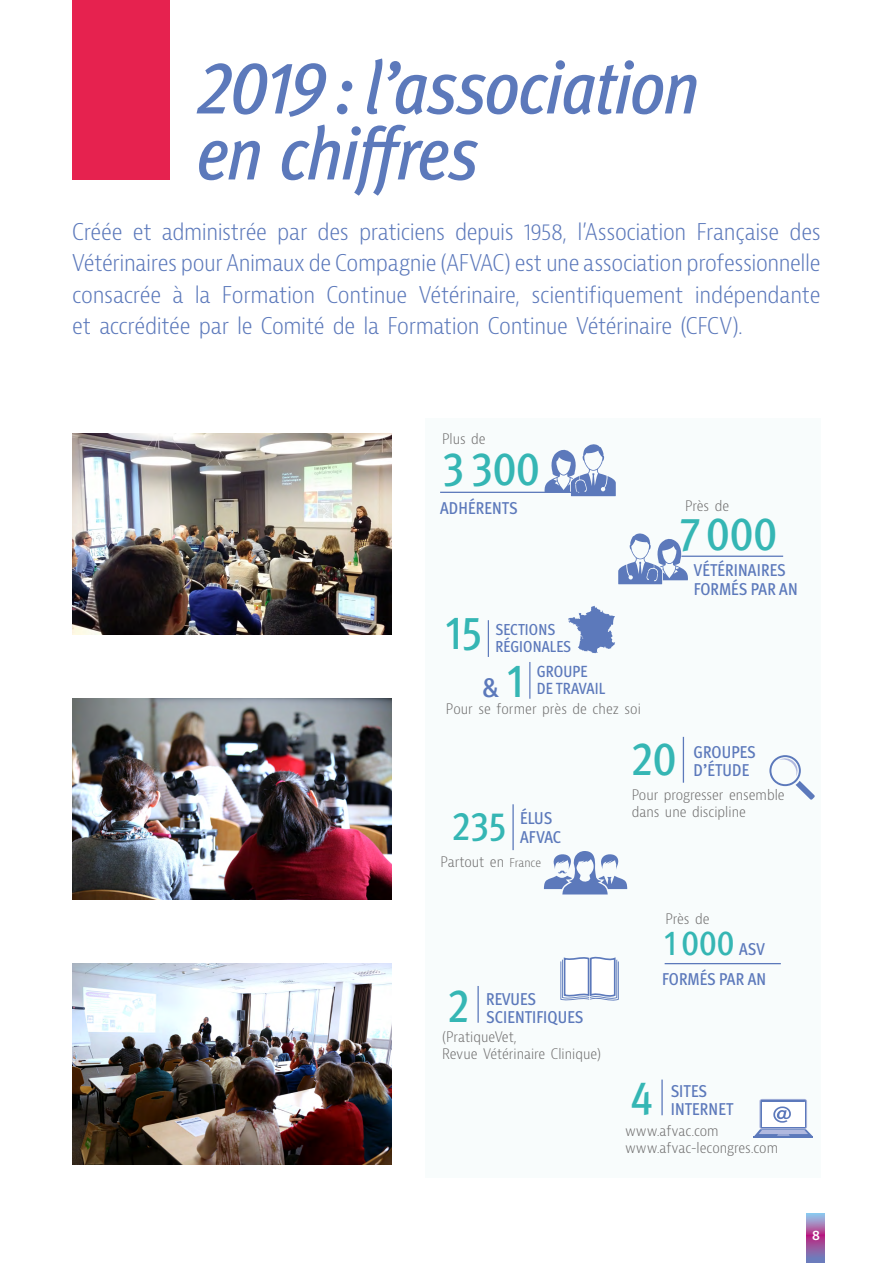
<style>
.page{position:relative;width:893px;height:1263px;background:#fff}
.page>*{position:absolute;margin:0;border:0;box-sizing:border-box;transform-origin:0 0}
.t1{font:italic 500 condensed 75px/66px "Meta Pro";letter-spacing:-.025em;color:#5c79bb}
.t2{font:500 condensed 47.25px "Meta Pro";color:#35b6b4}
.t3{font:500 condensed 40.5px "Meta Pro";color:#35b6b4}
.t4{font:500 condensed 35.25px "Meta Pro";color:#35b6b4}
.t5{font:500 condensed 28.8px "Meta Pro";color:#5c79bb}
.t6{font:300 condensed 22.5px/31.5px "Bernina Sans";letter-spacing:-.02em;color:#5c79bb;text-align:justify}
.t7{font:500 condensed 17.25px/18.6px "Meta Pro";letter-spacing:.005em;color:#5c79bb}
.t8{font:500 condensed 16.2px/17.5px "Meta Pro";letter-spacing:.01em;color:#5c79bb}
.t9{font:500 condensed 15.9px/17.2px "Meta Pro";letter-spacing:.005em;color:#5c79bb}
.t10{font:300 condensed 14.1px/17px "Bernina Sans";color:#706f6f}
.t11{font:600 13.5px "Whitney";color:#fff}
.s1{font-size:11.85px}
</style>
<div class="page">
<svg style="left:807px;top:1213px;width:18px;height:50px"></svg>
<div style="left:72px;top:0;width:98px;height:179px;background:#e6224f"></div>
<img style="left:72px;top:433px;width:319px;height:202px">
<img style="left:72px;top:964px;width:319px;height:201px">
<img style="left:72px;top:698px;width:319px;height:202px">
<hr style="left:683px;top:737px;width:1px;height:46px;background:#5c79bb">
<svg style="left:769px;top:755px;width:46px;height:45px"></svg>
<hr style="left:512px;top:804px;width:2px;height:46px;background:#5c79bb">
<svg style="left:544px;top:851px;width:83px;height:43px"></svg>
<hr style="left:681px;top:556px;width:102px;height:1px;background:#5c79bb">
<svg style="left:618px;top:533px;width:70px;height:51px"></svg>
<hr style="left:477px;top:986px;width:2px;height:37px;background:#5c79bb">
<svg style="left:560px;top:956px;width:59px;height:45px"></svg>
<hr style="left:661px;top:1079px;width:2px;height:36px;background:#5c79bb">
<div style="left:759px;top:1099px;width:48px;height:30px;border:1px solid #b1b9df;border-radius:2px"></div>
<div style="left:760px;top:1100px;width:46px;height:28px;background:#5c79bb;border-radius:2px"></div>
<hr style="left:754px;top:1136px;width:59px;height:2px;background:#5c79bb">
<svg style="left:754px;top:1102px;width:59px;height:34px"></svg>
<hr style="left:440px;top:492px;width:138px;height:1px;background:#5c79bb">
<svg style="left:544px;top:444px;width:72px;height:52px"></svg>
<hr style="left:665px;top:963px;width:116px;height:1px;background:#5c79bb">
<svg style="left:568px;top:606px;width:47px;height:47px"></svg>
<hr style="left:488px;top:620px;width:1px;height:37px;background:#5c79bb">
<hr style="left:529px;top:662px;width:1px;height:37px;background:#5c79bb">
<h1 class="t1" style="left:196px;top:49px;width:505px">2019 :l’association en chiffres</h1>
<p class="t6" style="left:72px;top:216px;width:750px">Créée et administrée par des praticiens depuis 1958, l’Association Française des Vétérinaires pour Animaux de Compagnie (AFVAC) est une association professionnelle consacrée à la Formation Continue Vétérinaire, scientifiquement indépendante et accréditée par le Comité de la Formation Continue Vétérinaire (CFCV).</p>
<p class="t10" style="left:442px;top:431px;width:45px">Plus de</p>
<h2 class="t2" style="left:442px;top:433px;width:99px">3 300</h2>
<p class="t7" style="left:440px;top:497px;width:79px">ADHÉRENTS</p>
<h2 class="t2" style="left:445px;top:597px;width:40px">15</h2>
<p class="t9" style="left:495px;top:619px;width:77px">SECTIONS<br>RÉGIONALES</p>
<p class="t5" style="left:482px;top:666px;width:19px">&amp;</p>
<h2 class="t2" style="left:506px;top:645px;width:20px">1</h2>
<p class="t8" style="left:537px;top:661px;width:70px">GROUPE<br>DE TRAVAIL</p>
<p class="t10" style="left:446px;top:701px;width:197px">Pour se former près de chez soi</p>
<p class="t10" style="left:685px;top:498px;width:45px">Près de</p>
<h2 class="t2" style="left:679px;top:498px;width:99px">7000</h2>
<p class="t7" style="left:694px;top:560px;width:105px">VÉTÉRINAIRES<br>FORMÉS PAR AN</p>
<h3 class="t3" style="left:452px;top:795px;width:57px">235</h3>
<p class="t7" style="left:520px;top:807px;width:43px">ÉLUS<br>AFVAC</p>
<p class="t10" style="left:441px;top:854px;width:102px">Partout en <span class="s1">France</span></p>
<h2 class="t2" style="left:448px;top:970px;width:24px">2</h2>
<p class="t7" style="left:486px;top:988px;width:99px">REVUES<br>SCIENTIFIQUES</p>
<p class="t10" style="left:442px;top:1029px;width:161px">(PratiqueVet,<br>Revue Vétérinaire Clinique)</p>
<h2 class="t2" style="left:631px;top:723px;width:47px">20</h2>
<p class="t7" style="left:694px;top:741px;width:64px">GROUPES<br>D’ÉTUDE</p>
<p class="t10" style="left:632px;top:786px;width:154px">Pour progresser ensemble dans une discipline</p>
<p class="t10" style="left:665px;top:911px;width:45px">Près de</p>
<h3 class="t4" style="left:664px;top:916px;width:72px">1000</h3>
<p class="t7" style="left:662px;top:968px;width:105px">FORMÉS PAR AN</p>
<p class="t7" style="left:739px;top:938px;width:27px">ASV</p>
<h2 class="t2" style="left:630px;top:1062px;width:25px">4</h2>
<p class="t7" style="left:671px;top:1080px;width:64px">SITES<br>INTERNET</p>
<p class="t10" style="left:625px;top:1122px;width:154px">www.afvac.com www.afvac-lecongres.com</p>
<p class="t11" style="left:812px;top:1227px;width:9px">8</p>
</div>
